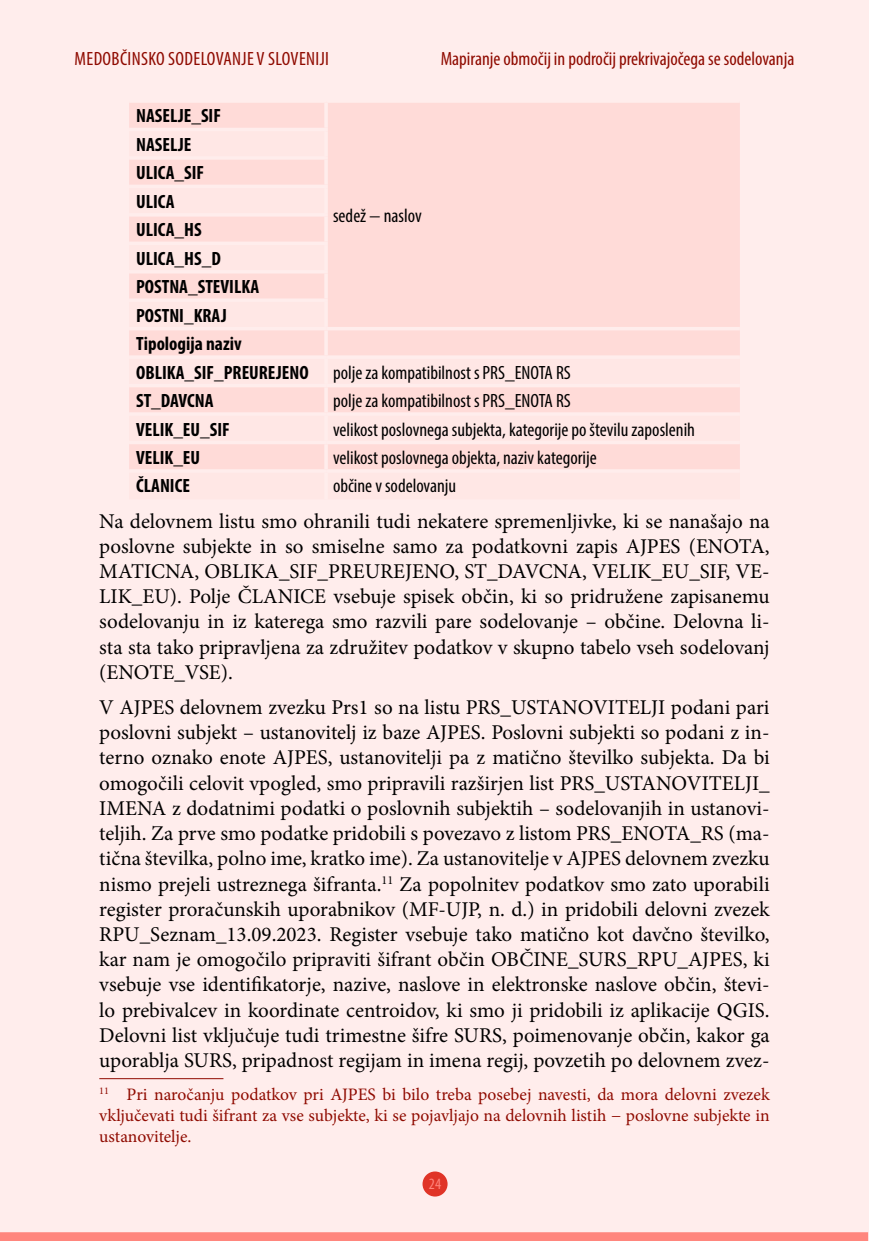
<style>
.page{position:relative;width:869px;height:1241px;background:#fff}
.page>*{position:absolute;margin:0;border:0;box-sizing:border-box;transform-origin:0 0}
.TELO{font:21px/25.2px "Minion Pro";color:#000;text-align:justify}
.t1{font:condensed 19.25px "Myriad Pro";color:#000}
.t2{font:700 condensed 19.25px "Myriad Pro";color:#000}
.t3{font:condensed 19.25px "Myriad Pro";color:#8f0a00}
.t4{font:condensed 19.25px "Myriad Pro";letter-spacing:.02em;color:#8f0a00}
.opombe{font:17.5px/21px "Minion Pro";letter-spacing:-.005em;color:#8f0a00;text-align:justify}
.t5{font:condensed 15.75px "Myriad Pro";color:#ff867d}
</style>
<div class="page">
<div style="left:0;top:0;width:868px;height:1240px;background:#ffedec"></div>
<div style="left:422px;top:1171px;width:25px;height:25px;background:#e03427;border-radius:50%"></div>
<div style="left:0;top:1231px;width:867px;height:9px;background:#ff867d"></div>
<div style="left:129px;top:103px;width:610px;height:26px;background:#ffdbd8"></div>
<svg style="left:129px;top:129px;width:610px;height:340px;fill:#ffdbd8"></svg>
<hr style="left:324px;top:103px;width:3px;height:25px;background:#ffedec">
<hr style="left:129px;top:128px;width:198px;height:3px;background:#ffedec">
<hr style="left:324px;top:131px;width:3px;height:25px;background:#ffedec">
<hr style="left:129px;top:156px;width:198px;height:4px;background:#ffedec">
<hr style="left:324px;top:160px;width:3px;height:25px;background:#ffedec">
<hr style="left:129px;top:185px;width:198px;height:3px;background:#ffedec">
<hr style="left:324px;top:188px;width:3px;height:25px;background:#ffedec">
<hr style="left:129px;top:213px;width:198px;height:3px;background:#ffedec">
<hr style="left:324px;top:216px;width:3px;height:25px;background:#ffedec">
<hr style="left:129px;top:241px;width:198px;height:4px;background:#ffedec">
<hr style="left:324px;top:245px;width:3px;height:25px;background:#ffedec">
<hr style="left:129px;top:270px;width:198px;height:3px;background:#ffedec">
<hr style="left:324px;top:273px;width:3px;height:25px;background:#ffedec">
<hr style="left:129px;top:298px;width:198px;height:4px;background:#ffedec">
<hr style="left:324px;top:302px;width:3px;height:25px;background:#ffedec">
<hr style="left:129px;top:327px;width:197px;height:3px;background:#ffedec">
<hr style="left:326px;top:327px;width:413px;height:3px;background:#ffedec">
<hr style="left:324px;top:330px;width:3px;height:25px;background:#ffedec">
<hr style="left:129px;top:355px;width:197px;height:4px;background:#ffedec">
<hr style="left:326px;top:355px;width:413px;height:4px;background:#ffedec">
<hr style="left:324px;top:359px;width:3px;height:25px;background:#ffedec">
<hr style="left:129px;top:384px;width:197px;height:3px;background:#ffedec">
<hr style="left:326px;top:384px;width:413px;height:3px;background:#ffedec">
<hr style="left:324px;top:387px;width:3px;height:25px;background:#ffedec">
<hr style="left:129px;top:412px;width:197px;height:4px;background:#ffedec">
<hr style="left:326px;top:412px;width:413px;height:4px;background:#ffedec">
<hr style="left:324px;top:416px;width:3px;height:24px;background:#ffedec">
<hr style="left:129px;top:440px;width:197px;height:4px;background:#ffedec">
<hr style="left:326px;top:440px;width:413px;height:4px;background:#ffedec">
<hr style="left:324px;top:444px;width:3px;height:25px;background:#ffedec">
<hr style="left:99px;top:1078px;width:124px;height:1px;background:#8f0a00">
<p class="t4" style="left:74px;top:46px;width:256px">MEDOBČINSKO SODELOVANJE V SLOVENIJI</p>
<p class="t3" style="left:440px;top:46px;width:355px">Mapiranje območij in področij prekrivajočega se sodelovanja</p>
<p class="t2" style="left:136px;top:104px;width:86px">NASELJE_SIF</p>
<p class="t2" style="left:136px;top:132px;width:57px">NASELJE</p>
<p class="t2" style="left:136px;top:161px;width:69px">ULICA_SIF</p>
<p class="t2" style="left:136px;top:189px;width:40px">ULICA</p>
<p class="t2" style="left:136px;top:218px;width:67px">ULICA_HS</p>
<p class="t2" style="left:136px;top:246px;width:86px">ULICA_HS_D</p>
<p class="t2" style="left:136px;top:275px;width:124px">POSTNA_STEVILKA</p>
<p class="t2" style="left:136px;top:303px;width:92px">POSTNI_KRAJ</p>
<p class="t2" style="left:136px;top:331px;width:107px">Tipologija naziv</p>
<p class="t2" style="left:136px;top:360px;width:174px">OBLIKA_SIF_PREUREJENO</p>
<p class="t1" style="left:333px;top:360px;width:239px">polje za kompatibilnost s PRS_ENOTA RS</p>
<p class="t2" style="left:136px;top:388px;width:79px">ST_DAVCNA</p>
<p class="t1" style="left:333px;top:389px;width:239px">polje za kompatibilnost s PRS_ENOTA RS</p>
<p class="t2" style="left:136px;top:417px;width:95px">VELIK_EU_SIF</p>
<p class="t1" style="left:333px;top:417px;width:363px">velikost poslovnega subjekta, kategorije po številu zaposlenih</p>
<p class="t2" style="left:136px;top:445px;width:66px">VELIK_EU</p>
<p class="t1" style="left:333px;top:446px;width:265px">velikost poslovnega objekta, naziv kategorije</p>
<p class="t2" style="left:136px;top:474px;width:55px">ČLANICE</p>
<p class="t1" style="left:333px;top:474px;width:125px">občine v sodelovanju</p>
<p class="TELO" style="left:99px;top:508px;width:671px">Na delovnem listu smo ohranili tudi nekatere spremenljivke, ki se nanašajo na poslovne subjekte in so smiselne samo za podatkovni zapis AJPES (ENOTA, MATICNA, OBLIKA_SIF_PREUREJENO, ST_DAVCNA, VELIK_EU_SIF, VE-LIK_EU). Polje ČLANICE vsebuje spisek občin, ki so pridružene zapisanemu sodelovanju in iz katerega smo razvili pare sodelovanje – občine. Delovna li&shy;sta sta tako pripravljena za združitev podatkov v skupno tabelo vseh sodelovanj (ENOTE_VSE).</p>
<p class="TELO" style="left:99px;top:694px;width:671px">V AJPES delovnem zvezku Prs1 so na listu PRS_USTANOVITELJI podani pari poslovni subjekt – ustanovitelj iz baze AJPES. Poslovni subjekti so podani z in&shy;terno oznako enote AJPES, ustanovitelji pa z matično številko subjekta. Da bi omogočili celovit vpogled, smo pripravili razširjen list PRS_USTANOVITELJI_ IMENA z dodatnimi podatki o poslovnih subjektih – sodelovanjih in ustanovi&shy;teljih. Za prve smo podatke pridobili s povezavo z listom PRS_ENOTA_RS (ma&shy;tična številka, polno ime, kratko ime). Za ustanovitelje v AJPES delovnem zvezku nismo prejeli ustreznega šifranta.<sup>11</sup> Za popolnitev podatkov smo zato uporabili register proračunskih uporabnikov (MF-UJP, n. d.) in pridobili delovni zvezek RPU_Seznam_13.09.2023. Register vsebuje tako matično kot davčno številko, kar nam je omogočilo pripraviti šifrant občin OBČINE_SURS_RPU_AJPES, ki vsebuje vse identifikatorje, nazive, naslove in elektronske naslove občin, števi&shy;lo prebivalcev in koordinate centroidov, ki smo ji pridobili iz aplikacije QGIS.<br>Delovni list vključuje tudi trimestne šifre SURS, poimenovanje občin, kakor ga uporablja SURS, pripadnost regijam in imena regij, povzetih po delovnem zvez-</p>
<p class="opombe" style="left:99px;top:1083px;width:671px"><sup>11</sup> Pri naročanju podatkov pri AJPES bi bilo treba posebej navesti, da mora delovni zvezek vključevati tudi šifrant za vse subjekte, ki se pojavljajo na delovnih listih − poslovne subjekte in ustanovitelje.</p>
<p class="t1" style="left:333px;top:204px;width:90px">sedež − naslov</p>
<p class="t5" style="left:429px;top:1173px;width:14px">24</p>
</div>
